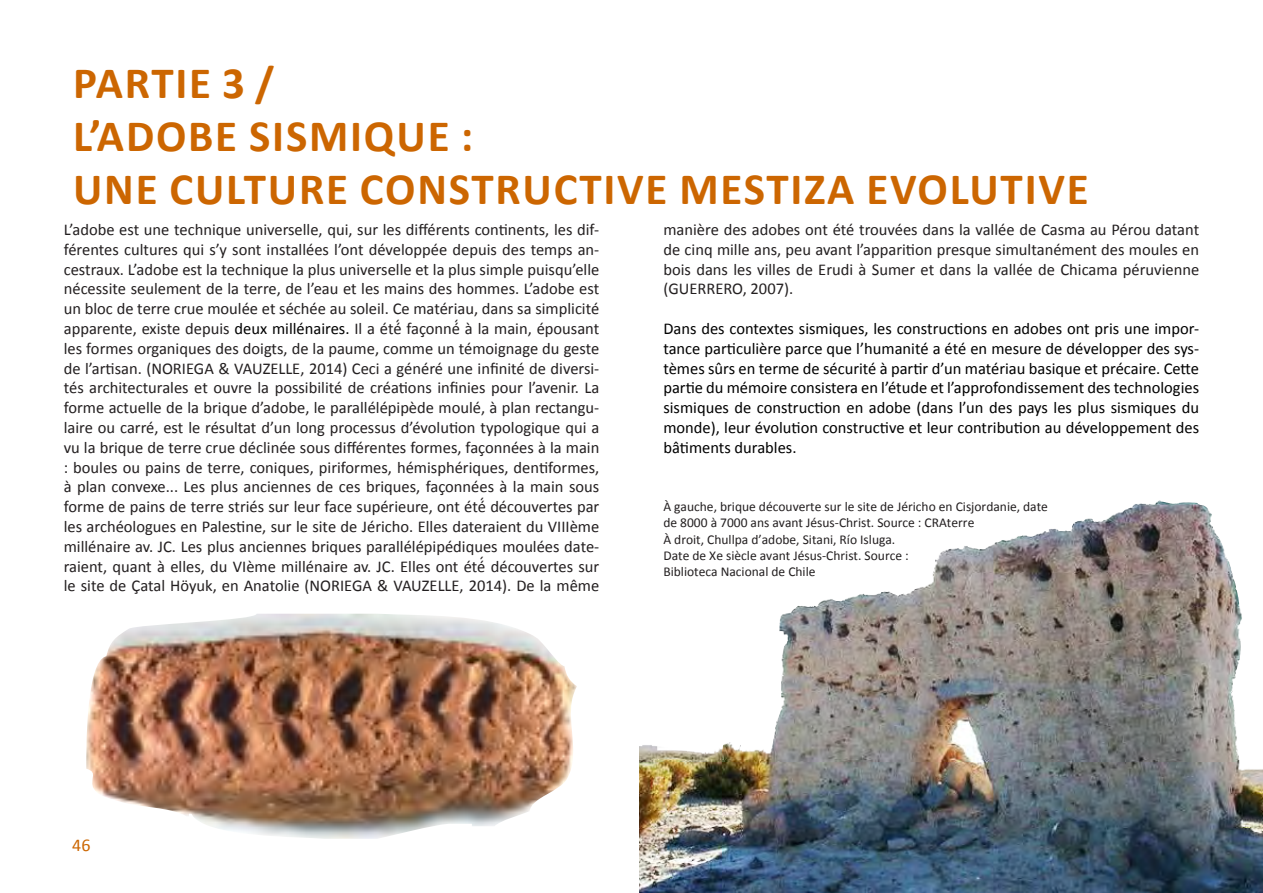
<style>
.page{position:relative;width:1263px;height:893px;background:#fff}
.page>*{position:absolute;margin:0;border:0;box-sizing:border-box;transform-origin:0 0}
.Heading_1{font:700 45px "Calibri";letter-spacing:.04em;color:#cc6601}
.t1{font:18px "Calibri";color:#cc6601}
.Annotation_text{font:16.5px/19.8px "Calibri";color:#231f20;text-align:justify}
.t2{font:16.5px/19.8px "Calibri";color:#000;text-align:justify}
.cita{font:13.5px/16.2px "Calibri";color:#231f20}
.s1{color:#000}
</style>
<div class="page">
<img style="left:86px;top:614px;width:491px;height:225px">
<img style="left:639px;top:500px;width:624px;height:393px">
<p class="Heading_1" style="left:73px;top:54px;width:203px">PARTIE 3 /</p>
<p class="Heading_1" style="left:73px;top:107px;width:401px">L’ADOBE SISMIQUE :</p>
<p class="Heading_1" style="left:73px;top:160px;width:1017px">UNE CULTURE CONSTRUCTIVE MESTIZA EVOLUTIVE</p>
<p class="Annotation_text" style="left:64px;top:220px;width:537px">L’adobe est une technique universelle, qui, sur les différents continents, les dif&shy;férentes cultures qui s’y sont installées l’ont développée depuis des temps an&shy;cestraux. L’adobe est la technique la plus universelle et la plus simple puisqu’elle nécessite seulement de la terre, de l’eau et les mains des hommes. L’adobe est un bloc de terre crue moulée et séchée au soleil. Ce matériau, dans sa simplicité apparente, existe depuis <span class="s1">deux millénaires.</span> Il a été́façonné́à la main, épousant les formes organiques des doigts, de la paume, comme un témoignage du geste de l’artisan. (NORIEGA &amp; VAUZELLE, 2014) Ceci a généré une infinité de diversi&shy;tés architecturales et ouvre la possibilité de créations infinies pour l’avenir. La forme actuelle de la brique d’adobe, le parallélépipède moulé, à plan rectangu&shy;laire ou carré, est le résultat d’un long processus d’évolution typologique qui a vu la brique de terre crue déclinée sous différentes formes, façonnées à la main : boules ou pains de terre, coniques, piriformes, hémisphériques, dentiformes, à plan convexe... Les plus anciennes de ces briques, façonnées à la main sous forme de pains de terre striés sur leur face supérieure, ont été́découvertes par les archéologues en Palestine, sur le site de Jéricho. Elles dateraient du VIIIème millénaire av. JC. Les plus anciennes briques parallélépipédiques moulées date&shy;raient, quant à elles, du VIème millénaire av. JC. Elles ont été́découvertes sur le site de Çatal Höyuk, en Anatolie (NORIEGA &amp; VAUZELLE, 2014). De la même</p>
<p class="Annotation_text" style="left:663px;top:220px;width:537px">manière des adobes ont été trouvées dans la vallée de Casma au Pérou datant de cinq mille ans, peu avant l’apparition presque simultanément des moules en bois dans les villes de Erudi à Sumer et dans la vallée de Chicama péruvienne (GUERRERO, 2007).</p>
<p class="t2" style="left:663px;top:319px;width:537px">Dans des contextes sismiques, les constructions en adobes ont pris une impor&shy;tance particulière parce que l’humanité a été en mesure de développer des sys&shy;tèmes sûrs en terme de sécurité à partir d’un matériau basique et précaire. Cette partie du mémoire consistera en l’étude et l’approfondissement des technologies sismiques de construction en adobe (dans l’un des pays les plus sismiques du monde), leur évolution constructive et leur contribution au développement des bâtiments durables.</p>
<p class="cita" style="left:663px;top:499px;width:386px">À gauche, brique découverte sur le site de Jéricho en Cisjordanie, date de 8000 à 7000 ans avant Jésus-Christ. Source : CRAterre</p>
<p class="cita" style="left:663px;top:531px;width:247px">À droit, Chullpa d’adobe, Sitani, Río Isluga.<br>Date de Xe siècle avant Jésus-Christ. Source :<br>Biblioteca Nacional de Chile</p>
<p class="t1" style="left:72px;top:834px;width:20px">46</p>
</div>
